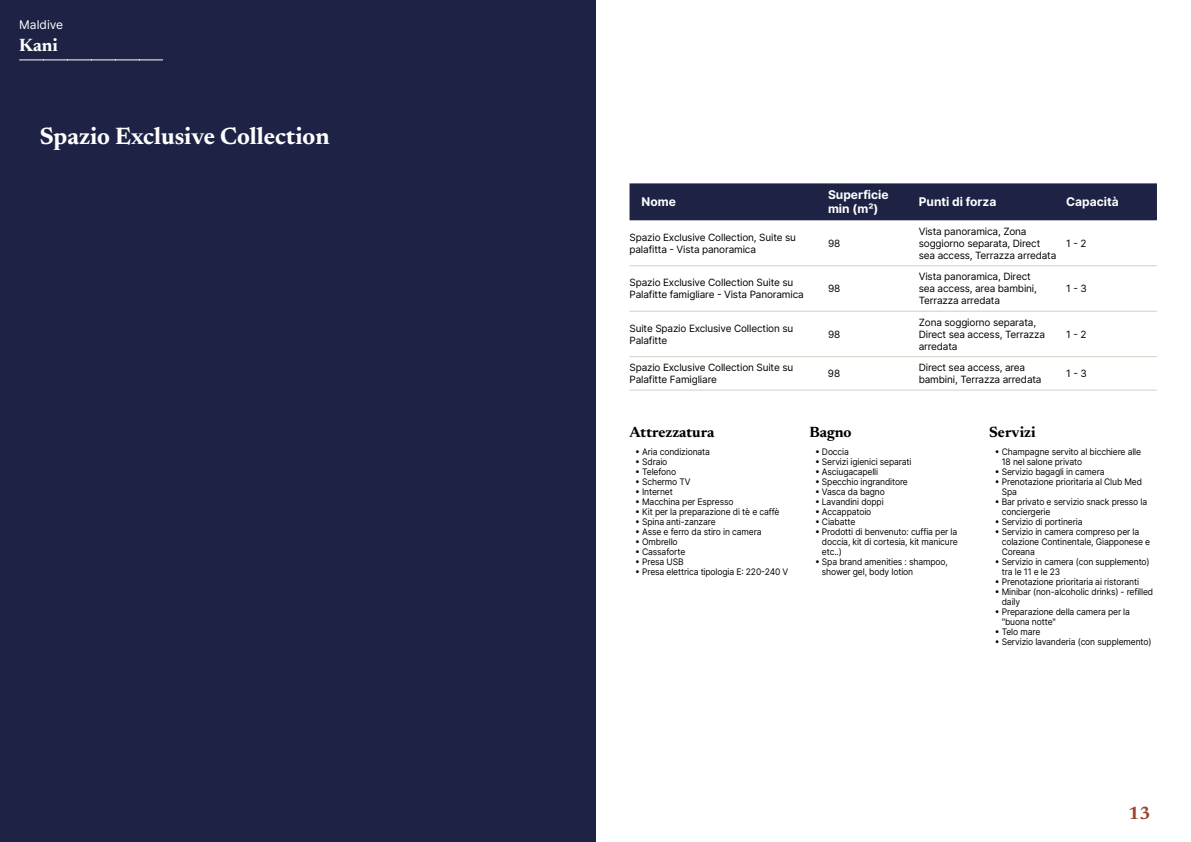
<style>
.page{position:relative;width:1191px;height:842px;background:#fff}
.page>*{position:absolute;margin:0;border:0;box-sizing:border-box;transform-origin:0 0}
.t1{font:700 24px "Newsreader 24 pt";color:#fff}
.t2{font:700 18px "Newsreader 24 pt";color:#fff}
.t3{font:700 18px "Newsreader 24 pt";color:#9d432c}
.t4{font:700 15px "Newsreader 24 pt";color:#000}
.t5{font:700 12px/14px "Inter";color:#fff}
.t6{font:12px "Inter";color:#fff}
.t7{font:10px/12px "Inter";letter-spacing:-.015em;color:#000}
.t8{font:9px/10px "Inter";letter-spacing:-.015em;color:#000;scale:.95 1}
</style>
<div class="page">
<div style="left:0;top:0;width:595px;height:842px;background:#1e2346"></div>
<svg style="left:20px;top:60px;width:143px;height:1px"></svg>
<div style="left:629px;top:183px;width:528px;height:37px;background:#1e2346"></div>
<hr style="left:629px;top:265px;width:199px;height:1px;background:#d7cdc1">
<hr style="left:828px;top:265px;width:90px;height:1px;background:#d7cdc1">
<hr style="left:918px;top:265px;width:148px;height:1px;background:#d7cdc1">
<hr style="left:1066px;top:265px;width:91px;height:1px;background:#d7cdc1">
<hr style="left:629px;top:311px;width:199px;height:1px;background:#d7cdc1">
<hr style="left:828px;top:311px;width:90px;height:1px;background:#d7cdc1">
<hr style="left:918px;top:311px;width:148px;height:1px;background:#d7cdc1">
<hr style="left:1066px;top:311px;width:91px;height:1px;background:#d7cdc1">
<hr style="left:629px;top:356px;width:199px;height:1px;background:#d7cdc1">
<hr style="left:828px;top:356px;width:90px;height:1px;background:#d7cdc1">
<hr style="left:918px;top:356px;width:148px;height:1px;background:#d7cdc1">
<hr style="left:1066px;top:356px;width:91px;height:1px;background:#d7cdc1">
<hr style="left:629px;top:390px;width:199px;height:1px;background:#d7cdc1">
<hr style="left:828px;top:390px;width:90px;height:1px;background:#d7cdc1">
<hr style="left:918px;top:390px;width:148px;height:1px;background:#d7cdc1">
<hr style="left:1066px;top:390px;width:91px;height:1px;background:#d7cdc1">
<h3 class="t6" style="left:19px;top:15px;width:46px">Maldive</h3>
<h2 class="t2" style="left:19px;top:32px;width:40px">Kani</h2>
<h1 class="t1" style="left:40px;top:119px;width:291px">Spazio Exclusive Collection</h1>
<h3 class="t5" style="left:641px;top:195px;width:36px">Nome</h3>
<h3 class="t5" style="left:828px;top:188px;width:62px">Superficie min (m²)</h3>
<h3 class="t5" style="left:918px;top:195px;width:79px">Punti di forza</h3>
<h3 class="t5" style="left:1066px;top:195px;width:54px">Capacità</h3>
<p class="t7" style="left:629px;top:231px;width:168px">Spazio Exclusive Collection, Suite su palafitta - Vista panoramica</p>
<p class="t7" style="left:828px;top:237px;width:14px">98</p>
<p class="t7" style="left:918px;top:225px;width:139px">Vista panoramica, Zona soggiorno separata, Direct sea access, Terrazza arredata</p>
<p class="t7" style="left:1066px;top:237px;width:22px">1 - 2</p>
<p class="t7" style="left:629px;top:276px;width:176px">Spazio Exclusive Collection Suite su<br>Palafitte famigliare - Vista Panoramica</p>
<p class="t7" style="left:828px;top:282px;width:14px">98</p>
<p class="t7" style="left:629px;top:322px;width:165px">Suite Spazio Exclusive Collection su<br>Palafitte</p>
<p class="t7" style="left:828px;top:328px;width:14px">98</p>
<p class="t7" style="left:918px;top:270px;width:120px">Vista panoramica, Direct sea access, area bambini,<br>Terrazza arredata</p>
<p class="t7" style="left:918px;top:316px;width:128px">Zona soggiorno separata,<br>Direct sea access, Terrazza arredata</p>
<p class="t7" style="left:1066px;top:282px;width:22px">1 - 3</p>
<p class="t7" style="left:1066px;top:328px;width:22px">1 - 2</p>
<p class="t7" style="left:629px;top:361px;width:165px">Spazio Exclusive Collection Suite su<br>Palafitte Famigliare</p>
<p class="t7" style="left:828px;top:367px;width:14px">98</p>
<p class="t7" style="left:918px;top:361px;width:124px">Direct sea access, area bambini, Terrazza arredata</p>
<p class="t7" style="left:1066px;top:367px;width:22px">1 - 3</p>
<h3 class="t4" style="left:629px;top:421px;width:86px">Attrezzatura</h3>
<p class="t8" style="left:635px;top:447px;width:80px">• Aria condizionata</p>
<p class="t8" style="left:635px;top:457px;width:35px">• Sdraio</p>
<p class="t8" style="left:635px;top:467px;width:45px">• Telefono</p>
<p class="t8" style="left:635px;top:477px;width:60px">• Schermo TV</p>
<p class="t8" style="left:635px;top:487px;width:41px">• Internet</p>
<p class="t8" style="left:635px;top:497px;width:105px">• Macchina per Espresso</p>
<p class="t8" style="left:635px;top:507px;width:153px">• Kit per la preparazione di tè e caffè</p>
<p class="t8" style="left:635px;top:517px;width:86px">• Spina anti-zanzare</p>
<p class="t8" style="left:635px;top:527px;width:134px">• Asse e ferro da stiro in camera</p>
<p class="t8" style="left:635px;top:537px;width:46px">• Ombrello</p>
<p class="t8" style="left:635px;top:547px;width:54px">• Cassaforte</p>
<p class="t8" style="left:635px;top:557px;width:52px">• Presa USB</p>
<p class="t8" style="left:635px;top:567px;width:163px">• Presa elettrica tipologia E: 220-240 V</p>
<h3 class="t4" style="left:809px;top:421px;width:44px">Bagno</h3>
<p class="t8" style="left:815px;top:447px;width:37px">• Doccia</p>
<p class="t8" style="left:815px;top:457px;width:103px">• Servizi igienici separati</p>
<p class="t8" style="left:815px;top:467px;width:68px">• Asciugacapelli</p>
<p class="t8" style="left:815px;top:477px;width:99px">• Specchio ingranditore</p>
<p class="t8" style="left:815px;top:487px;width:75px">• Vasca da bagno</p>
<p class="t8" style="left:815px;top:497px;width:74px">• Lavandini doppi</p>
<p class="t8" style="left:815px;top:507px;width:61px">• Accappatoio</p>
<p class="t8" style="left:815px;top:517px;width:44px">• Ciabatte</p>
<p class="t8" style="left:822px;top:527px;width:144px;text-align:justify;text-indent:-7px">• Prodotti di benvenuto: cuffia per la doccia, kit di cortesia, kit manicure etc..)</p>
<p class="t8" style="left:822px;top:557px;width:134px;text-indent:-7px">• Spa brand amenities : shampoo, shower gel, body lotion</p>
<h3 class="t4" style="left:989px;top:421px;width:48px">Servizi</h3>
<p class="t8" style="left:1001px;top:447px;width:148px;text-indent:-7px">• Champagne servito al bicchiere alle<br>18 nel salone privato</p>
<p class="t8" style="left:994px;top:467px;width:117px">• Servizio bagagli in camera</p>
<p class="t8" style="left:1001px;top:477px;width:149px;text-indent:-7px">• Prenotazione prioritaria al Club Med<br>Spa</p>
<p class="t8" style="left:1001px;top:497px;width:155px;text-indent:-7px">• Bar privato e servizio snack presso la conciergerie</p>
<p class="t8" style="left:994px;top:517px;width:94px">• Servizio di portineria</p>
<p class="t8" style="left:1001px;top:527px;width:158px;text-indent:-7px">• Servizio in camera compreso per la colazione Continentale, Giapponese e<br>Coreana</p>
<p class="t8" style="left:1001px;top:557px;width:157px;text-indent:-7px">• Servizio in camera (con supplemento) tra le 11 e le 23</p>
<p class="t8" style="left:994px;top:577px;width:153px">• Prenotazione prioritaria ai ristoranti</p>
<p class="t8" style="left:1001px;top:587px;width:161px;text-indent:-7px">• Minibar (non-alcoholic drinks) - refilled daily</p>
<p class="t8" style="left:1001px;top:607px;width:136px;text-indent:-7px">• Preparazione della camera per la "buona notte"</p>
<p class="t8" style="left:994px;top:627px;width:49px">• Telo mare</p>
<p class="t8" style="left:994px;top:637px;width:166px">• Servizio lavanderia (con supplemento)</p>
<h2 class="t3" style="left:1128px;top:800px;width:24px">13</h2>
</div>
